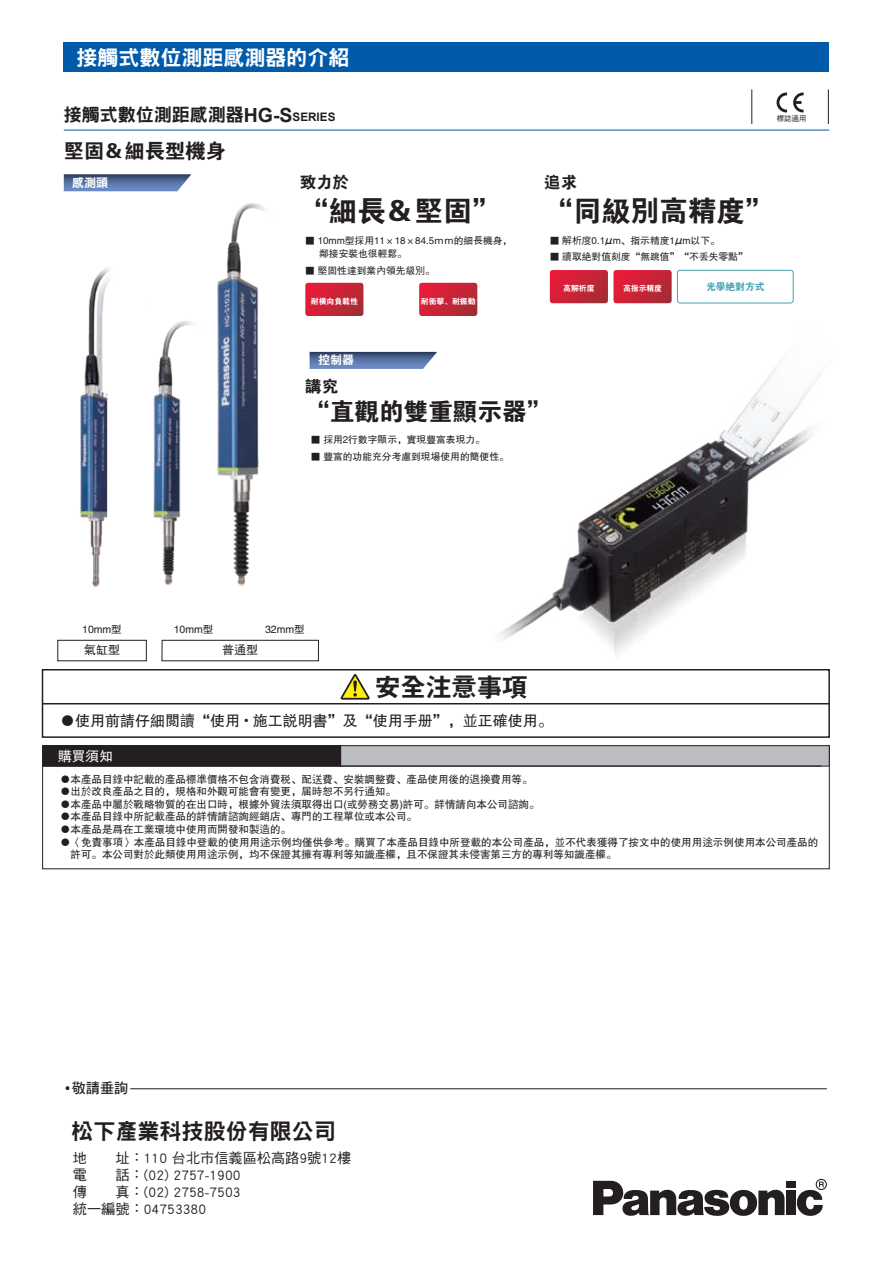
<style>
.page{position:relative;width:893px;height:1263px;background:#fff}
.page>*{position:absolute;margin:0;border:0;box-sizing:border-box;transform-origin:0 0}
.t1{font:28.65px "FZDHTFW GB1 0";color:#231f20}
.t2{font:25.5px "FZH4 FW GB1 0";color:#231f20}
.t3{font:24.6px "FZDHTFW GB1 0";color:#231f20}
.t4{font:22.05px "DF Hei Std W9";color:#231f20}
.t5{font:21px "DF Hei Std W9";color:#fff}
.t6{font:20.25px "FZDHTFW GB1 0";color:#231f20}
.t7{font:18px "DF Hei Std W9";color:#231f20}
.t8{font:16.35px "FZDHTFW GB1 0";color:#231f20}
.t9{font:16.35px "DF Hei Std W9";color:#231f20}
.t10{font:15px "FZHTFW GB1 0";color:#231f20}
.t11{font:14.1px/17px "DF Hei Std W5";color:#231f20}
.t12{font:14.1px "DF Hei Std W7";color:#231f20}
.t13{font:13.8px "FZHTFW GB1 0";color:#fff}
.t14{font:12px "FZHTFW GB1 0";color:#231f20}
.t15{font:12px "DF Hei Std W9";color:#fff}
.t16{font:12px "FZDHTFW GB1 0";color:#fff}
.t17{font:10.5px/12.6px "FZHTFW GB1 0";color:#231f20}
.t18{font:9.75px/13.5px "FZHTFW GB1 0";color:#231f20}
.t19{font:9.75px "FZDHTFW GB1 0";color:#44a3b3}
.t20{font:7.8px "FZDHTFW GB1 0";color:#fff}
.t21{font:7.8px "DF Hei Std W9";color:#fff}
.t22{font:7.35px "DF Hei Std W5";color:#231f20}
.s1{font-family:"Arial";font-weight:700;font-size:19.5px}
.s2{font-family:"Arial";font-weight:700;font-size:11.7px}
.s3{font-family:"DF Hei Std W9"}
.s4{font-family:"DF Hei Std W5"}
.s5{font-family:"FZDHTFW GB1 0"}
.s6{font-family:"Shin Go Pro";font-weight:500}
</style>
<div class="page">
<div style="left:42px;top:669px;width:788px;height:69px;border:2px solid #231f20"></div>
<hr style="left:43px;top:703px;width:786px;height:1px;background:#231f20">
<svg style="left:341px;top:674px;width:29px;height:26px"></svg>
<div style="left:341px;top:746px;width:488px;height:20px;background:#bcbdc0"></div>
<div style="left:340px;top:745px;width:489px;height:21px;border:1px solid #231f20"></div>
<div style="left:43px;top:746px;width:298px;height:20px;background:#231f20"></div>
<div style="left:42px;top:745px;width:299px;height:21px;border:1px solid #231f20"></div>
<svg style="left:340px;top:746px;width:1px;height:20px"></svg>
<hr style="left:43px;top:766px;width:778px;height:1px;background:#231f20">
<hr style="left:130px;top:1088px;width:697px;height:1px;background:#231f20">
<svg style="left:65px;top:1086px;width:5px;height:4px"></svg>
<div style="left:786px;top:1181px;width:10px;height:6px;background:#231f20"></div>
<div style="left:786px;top:1190px;width:10px;height:25px;background:#231f20"></div>
<svg style="left:593px;top:1181px;width:191px;height:35px"></svg>
<svg style="left:797px;top:1179px;width:30px;height:37px"></svg>
<img style="left:68px;top:191px;width:197px;height:396px">
<div style="left:64px;top:43px;width:765px;height:29px;background:#015aaa"></div>
<hr style="left:64px;top:130px;width:765px;height:1px;background:#015aaa">
<hr style="left:828px;top:90px;width:1px;height:34px;background:#231f20">
<hr style="left:751px;top:90px;width:1px;height:34px;background:#231f20">
<svg style="left:776px;top:93px;width:11px;height:19px"></svg>
<svg style="left:793px;top:93px;width:11px;height:19px"></svg>
<svg style="left:305px;top:283px;width:58px;height:33px;background:#c92438"></svg>
<svg style="left:419px;top:283px;width:58px;height:33px;background:#ca2437"></svg>
<svg style="left:550px;top:270px;width:122px;height:33px;background:#cc2e40"></svg>
<div style="left:677px;top:270px;width:116px;height:33px;border:1px solid #44a3b3;border-radius:3px"></div>
<img style="left:468px;top:312px;width:352px;height:343px">
<div style="left:57px;top:640px;width:90px;height:21px;border:1px solid #231f20"></div>
<div style="left:162px;top:640px;width:157px;height:21px;border:1px solid #231f20"></div>
<svg style="left:64px;top:174px;width:127px;height:17px;background:#5e75a2"></svg>
<svg style="left:310px;top:352px;width:127px;height:17px;background:#5d75a2"></svg>
<h3 class="t5" style="left:77px;top:46px;width:275px">接觸式數位測距感測器的介紹</h3>
<h3 class="t7" style="left:64px;top:105px;width:273px">接觸式數位測距感測器<span class="s1">HG-S</span><span class="s2">SERIES</span></h3>
<h3 class="t6" style="left:64px;top:140px;width:163px">坚固＆细长型机身</h3>
<p class="t15" style="left:72px;top:176px;width:37px">感測頭</p>
<h3 class="t8" style="left:300px;top:174px;width:51px">致力<span class="s3">於</span></h3>
<h1 class="t1" style="left:300px;top:195px;width:202px">“细长＆坚固”</h1>
<p class="t18" style="left:319px;top:234px;width:195px;text-indent:-14px">■ 10mm型<span class="s4">採</span>用11×18×84.5ｍｍ的细长机身，邻接安装也很轻松。</p>
<p class="t18" style="left:305px;top:264px;width:131px">■ 坚固性达到业<span class="s4">內</span>领先级<span class="s4">別</span>。</p>
<p class="t20" style="left:311px;top:297px;width:48px">耐横向负载性</p>
<p class="t20" style="left:421px;top:297px;width:56px">耐冲击、耐振动</p>
<p class="t22" style="left:777px;top:114px;width:31px">標誌適用</p>
<h3 class="t9" style="left:544px;top:174px;width:34px">追<span class="s5">求</span></h3>
<h1 class="t1" style="left:544px;top:195px;width:231px">“同级<span class="s3">別</span>高精度”</h1>
<p class="t18" style="left:550px;top:234px;width:172px">■ <span class="s4">解析度</span>0.1<span class="s6">μ</span>m、指示精度1<span class="s6">μ</span>m以下。</p>
<p class="t18" style="left:550px;top:250px;width:200px">■ 读取绝对值刻度“无跳值”“不丢失零点”</p>
<p class="t21" style="left:563px;top:284px;width:33px"><span class="s5">高</span>解析度</p>
<p class="t20" style="left:623px;top:284px;width:41px">高指示精度</p>
<p class="t19" style="left:706px;top:281px;width:60px">光学绝对方式</p>
<p class="t16" style="left:318px;top:354px;width:37px">控制器</p>
<h3 class="t8" style="left:305px;top:377px;width:34px">讲究</h3>
<h3 class="t3" style="left:305px;top:398px;width:248px">“直观的双重显示器”</h3>
<p class="t18" style="left:311px;top:433px;width:176px">■ <span class="s4">採</span>用2行数字显示，实现丰富表现力。</p>
<p class="t18" style="left:311px;top:450px;width:200px">■ 丰富的功能充分考虑到现场使用的简便性。</p>
<p class="t17" style="left:82px;top:623px;width:41px">10mm型</p>
<p class="t17" style="left:174px;top:623px;width:41px">10mm型</p>
<p class="t17" style="left:265px;top:623px;width:41px">32mm型</p>
<p class="t14" style="left:84px;top:644px;width:37px">气缸型</p>
<p class="t14" style="left:222px;top:644px;width:37px">普<span class="s4">通</span>型</p>
<h2 class="t2" style="left:375px;top:673px;width:154px">安全注意事项</h2>
<h3 class="t10" style="left:60px;top:712px;width:494px">●使用前请仔细阅读“使用 <sup>●</sup> 施工说明书”及“使用手册”，<span class="s4">並</span>正确使用。</h3>
<h3 class="t13" style="left:58px;top:749px;width:57px">购买须知</h3>
<p class="t17" style="left:60px;top:773px;width:474px">●本<span class="s4">產</span>品目<span class="s4">錄</span>中记载的<span class="s4">產</span>品标准价格不包含消费税、配<span class="s4">送</span>费、安装调整费、<span class="s4">產</span>品使用后的<span class="s4">退換</span>费用等。</p>
<p class="t17" style="left:60px;top:785px;width:338px">●出<span class="s4">於</span>改良<span class="s4">產</span>品之目的，规格和外观可能会有变更，届时恕不另行<span class="s4">通</span>知。</p>
<p class="t17" style="left:60px;top:798px;width:481px">●本<span class="s4">產</span>品中属<span class="s4">於</span>战略物质的在出口时，根据外贸法须取得出口(或劳务交易)许可。详情请向本公司<span class="s4">諮</span>询。</p>
<p class="t17" style="left:60px;top:810px;width:359px">●本<span class="s4">產</span>品目<span class="s4">錄</span>中所记载<span class="s4">產</span>品的详情请<span class="s4">諮</span>询经销店、专门的工程单位或本公司。</p>
<p class="t17" style="left:60px;top:823px;width:232px">●本<span class="s4">產</span>品是为在工业环境中使用而开发和<span class="s4">製造</span>的。</p>
<p class="t17" style="left:71px;top:836px;width:749px;text-indent:-10px">●〈免责事项〉本<span class="s4">產</span>品目<span class="s4">錄</span>中登载的使用用<span class="s4">途</span>示例均仅供参考。购买了本<span class="s4">產</span>品目<span class="s4">錄</span>中所登载的本公司<span class="s4">產</span>品，<span class="s4">並</span>不代表获得了按文中的使用用<span class="s4">途</span>示例使用本公司<span class="s4">產</span>品的许可。本公司对<span class="s4">於</span>此类使用用<span class="s4">途</span>示例，均不保证其拥有专利等知识<span class="s4">產</span>权，且不保证其未<span class="s4">侵</span>害第三方的专利等知识<span class="s4">產</span>权。</p>
<h3 class="t12" style="left:72px;top:1080px;width:58px">敬請垂詢</h3>
<h3 class="t4" style="left:71px;top:1119px;width:266px">松下產業科技股份有限公司</h3>
<h3 class="t11" style="left:73px;top:1149px;width:280px">地　　址：110 台北市信義區松高路9號12樓電　　話：(02) 2757-1900<br>傳　　真：(02) 2758-7503<br>統一編號：04753380</h3>
</div>
